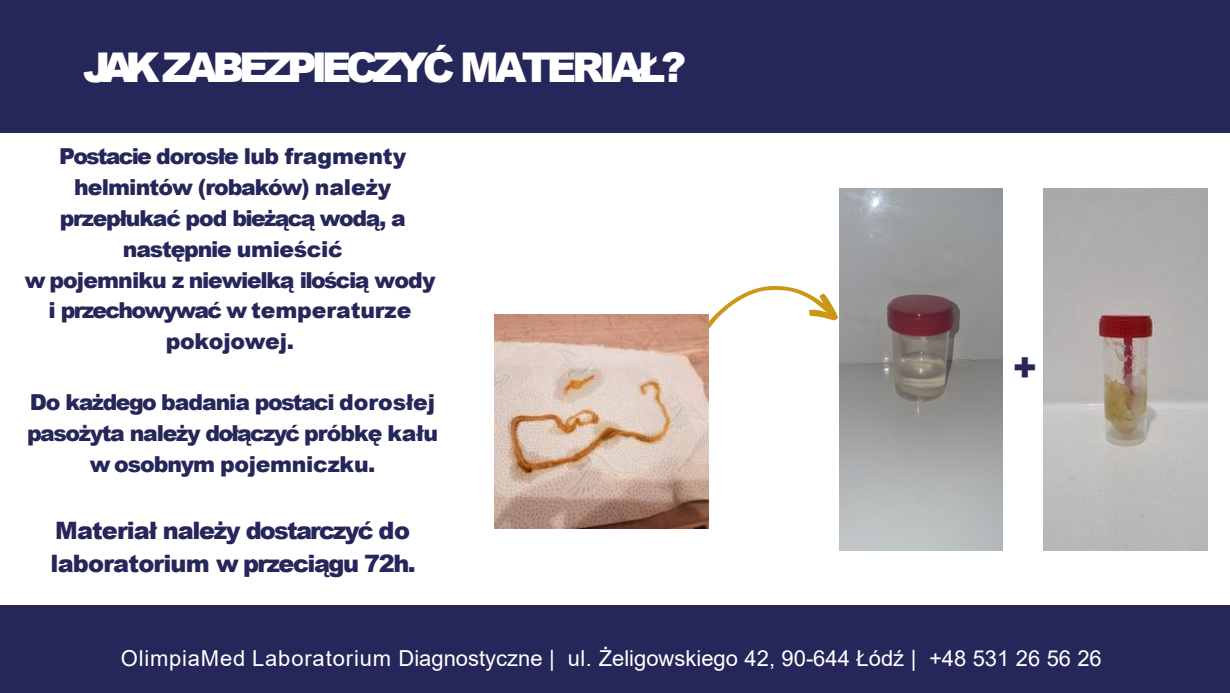
<style>
.page{position:relative;width:1230px;height:693px;background:#252659}
.page>*{position:absolute;margin:0;border:0;box-sizing:border-box;transform-origin:0 0}
.t1{font:900 41px "Arial";letter-spacing:-.135em;color:#fff}
.t2{font:900 38px "Arial";color:#252659}
.t3{font:900 24px/33.1px "Arial";letter-spacing:-.055em;color:#252659}
.t4{font:900 22px/30.9px "Arial";letter-spacing:-.05em;color:#252659;text-align:center}
.t5{font:22px "Arial";color:#fff}
</style>
<div class="page">
<div style="left:0;top:133px;width:1230px;height:472px;background:#fff"></div>
<img style="left:1044px;top:188px;width:163px;height:362px">
<img style="left:840px;top:188px;width:162px;height:362px">
<svg style="left:702px;top:286px;width:136px;height:46px"></svg>
<img style="left:495px;top:315px;width:213px;height:213px">
<h2 class="t1" style="left:83px;top:37px;width:605px">JAK ZABEZPIECZYĆ MATERIAŁ?</h2>
<p class="t4" style="left:59px;top:140px;width:348px">Postacie dorosłe lub fragmenty helmintów (robaków) należy przepłukać pod bieżącą wodą, a następnie umieścić</p>
<p class="t4" style="left:25px;top:264px;width:412px">w pojemniku z niewielką ilością wody i przechowywać w temperaturze pokojowej.</p>
<p class="t4" style="left:27px;top:386px;width:413px">Do każdego badania postaci dorosłej pasożyta należy dołączyć próbkę kału w osobnym pojemniczku.</p>
<p class="t3" style="left:51px;top:513px;width:367px">Materiał należy dostarczyć do laboratorium w przeciągu 72h.</p>
<p class="t2" style="left:1012px;top:340px;width:27px">+</p>
<p class="t5" style="left:121px;top:643px;width:982px">OlimpiaMed Laboratorium Diagnostyczne | ul. Żeligowskiego 42, 90-644 Łódź | +48 531 26 56 26</p>
</div>
